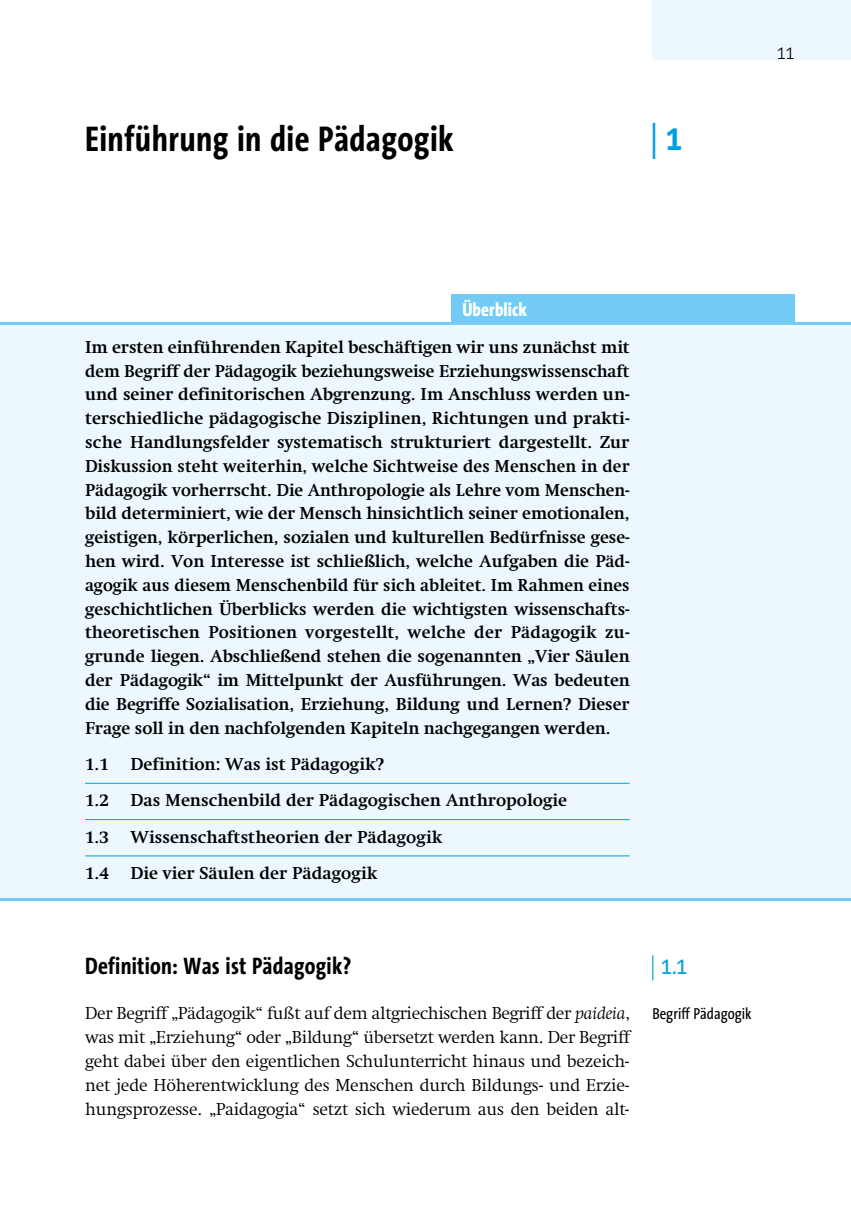
<style>
.page{position:relative;width:851px;height:1219px;background:#fff}
.page>*{position:absolute;margin:0;border:0;box-sizing:border-box;transform-origin:0 0}
.t1{font:700 36px "The Sans Condensed";letter-spacing:.01em;color:#000}
.t2{font:36px "The Sans Condensed";color:#009fe3}
.t3{font:700 24px "The Sans Condensed";letter-spacing:.01em;color:#000}
.t4{font:24px "The Sans Condensed";color:#009fe3}
.t5{font:800 19px "The Sans Condensed";letter-spacing:.005em;color:#fff}
.t6{font:300 19px "The Sans Condensed";color:#000}
.t7{font:700 17.6px/23.8px "Swift LT Std";color:#000;text-align:justify}
.t8{font:300 17.6px/23.8px "Swift LT Std";letter-spacing:-.01em;color:#000;text-align:justify}
.t9{font:16px "The Sans Condensed";color:#000}
.s1{font-weight:700}
.s2{font-style:italic}
.s3{font-weight:300;font-size:25px}
</style>
<div class="page">
<div style="left:652px;top:0;width:198px;height:60px;background:#ecf7fe"></div>
<div style="left:0;top:324px;width:850px;height:575px;background:#ecf7fe"></div>
<div style="left:451px;top:294px;width:343px;height:28px;background:#71cbf4"></div>
<hr style="left:0;top:322px;width:850px;height:3px;background:#71cbf4">
<hr style="left:0;top:898px;width:850px;height:3px;background:#71cbf4">
<hr style="left:85px;top:783px;width:544px;height:1px;background:#009fe3">
<hr style="left:85px;top:819px;width:544px;height:1px;background:#009fe3">
<hr style="left:85px;top:855px;width:544px;height:1px;background:#009fe3">
<h1 class="t1" style="left:85px;top:119px;width:370px">Einführung in die Pädagogik</h1>
<h1 class="t2" style="left:650px;top:119px;width:34px">| <span class="s1">1</span></h1>
<p class="t6" style="left:777px;top:43px;width:19px">11</p>
<p class="t5" style="left:462px;top:299px;width:66px">Überblick</p>
<p class="t7" style="left:85px;top:335px;width:546px">Im ersten einführenden Kapitel beschäftigen wir uns zunächst mit dem Begriff der Pädagogik beziehungsweise Erziehungswissenschaft und seiner definitorischen Abgrenzung. Im Anschluss werden un&shy;terschiedliche pädagogische Disziplinen, Richtungen und prakti&shy;sche Handlungsfelder systematisch strukturiert dargestellt. Zur Diskussion steht weiterhin, welche Sichtweise des Menschen in der Pädagogik vorherrscht. Die Anthropologie als Lehre vom Menschen&shy;bild determiniert, wie der Mensch hinsichtlich seiner emotionalen, geistigen, körperlichen, sozialen und kulturellen Bedürfnisse gese&shy;hen wird. Von Interesse ist schließlich, welche Aufgaben die Päd&shy;agogik aus diesem Menschenbild für sich ableitet. Im Rahmen eines geschichtlichen Überblicks werden die wichtigsten wissenschafts&shy;theoretischen Positionen vorgestellt, welche der Pädagogik zu&shy;grunde liegen. Abschließend stehen die sogenannten „Vier Säulen der Pädagogik“ im Mittelpunkt der Ausführungen. Was bedeuten die Begriffe Sozialisation, Erziehung, Bildung und Lernen? Dieser Frage soll in den nachfolgenden Kapiteln nachgegangen werden.</p>
<p class="t7" style="left:85px;top:746px;width:483px;line-height:36.4px;text-align:left">1.1 Definition: Was ist Pädagogik?<br>1.2 Das Menschenbild der Pädagogischen Anthropologie 1.3 Wissenschaftstheorien der Pädagogik<br>1.4 Die vier Säulen der Pädagogik</p>
<h2 class="t3" style="left:85px;top:952px;width:267px">Definition: Was ist Pädagogik?</h2>
<p class="t8" style="left:85px;top:1002px;width:546px">Der Begriff „Pädagogik“ fußt auf dem altgriechischen Begriff der <span class="s2">paideia</span>, was mit „Erziehung“ oder „Bildung“ übersetzt werden kann. Der Begriff geht dabei über den eigentlichen Schulunterricht hinaus und bezeich&shy;net jede Höherentwicklung des Menschen durch Bildungs- und Erzie&shy;hungsprozesse. „Paidagogia“ setzt sich wiederum aus den beiden alt-</p>
<h2 class="t4" style="left:650px;top:952px;width:39px"><span class="s3">|</span> 1.1</h2>
<p class="t9" style="left:652px;top:1005px;width:101px">Begriff Pädagogik</p>
</div>
